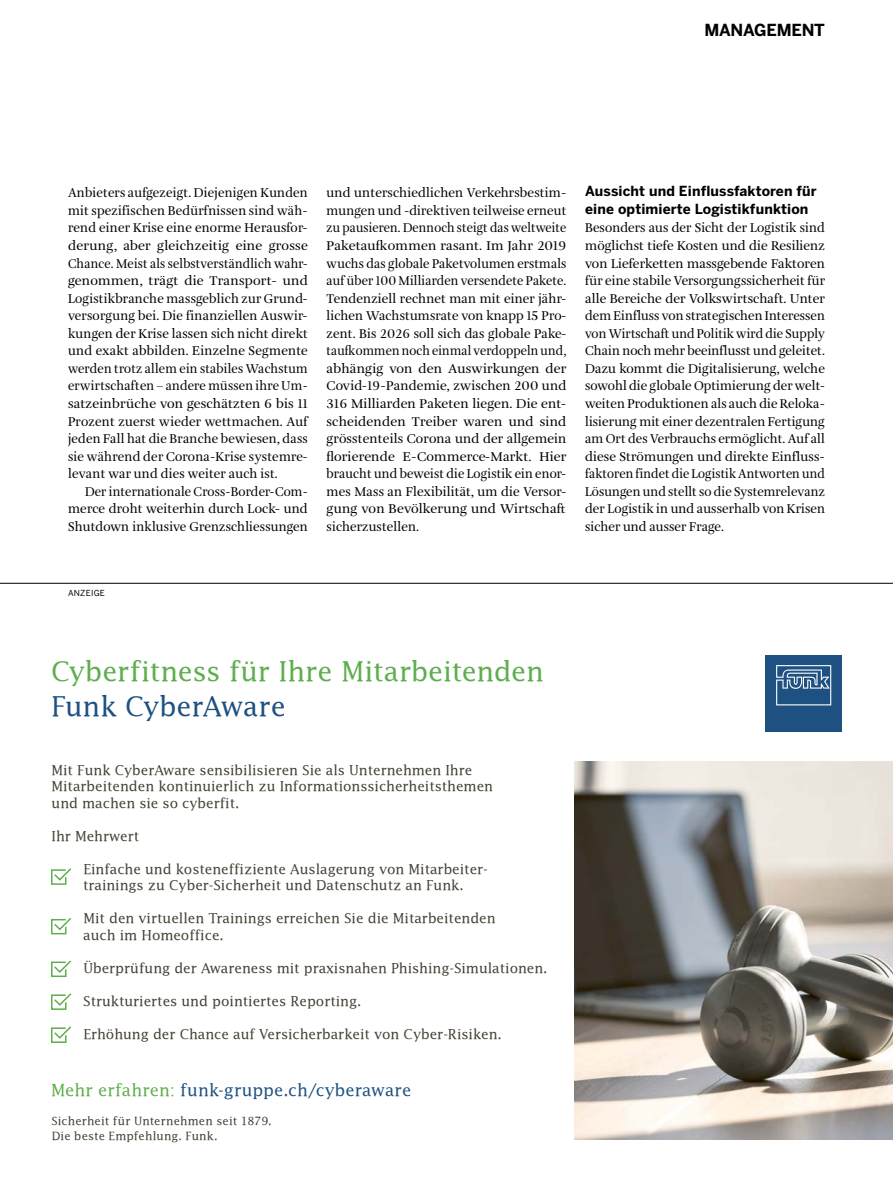
<style>
.page{position:relative;width:893px;height:1191px;background:#fff}
.page>*{position:absolute;margin:0;border:0;box-sizing:border-box;transform-origin:0 0}
.t1{font:27px "Lucida";letter-spacing:-.01em;color:#5eae4d}
.t2{font:27px "Lucida";letter-spacing:-.005em;color:#1e5182}
.t3{font:16.5px "Lucida";letter-spacing:.005em;color:#1e5182}
.t4{font:700 16.5px "Benton Sans";letter-spacing:-.015em;color:#000}
.t5{font:700 13.8px/17.5px "Benton Sans";letter-spacing:.01em;color:#000}
.t6{font:13.5px/16.5px "Lucida";letter-spacing:-.005em;color:#454034}
.t7{font:13.2px/17.5px "Amalia Pro";letter-spacing:.01em;color:#000;text-align:justify}
.t8{font:13.2px/17.5px "Amalia Pro";letter-spacing:.01em;color:#000;text-align:justify;scale:.96 1}
.t9{font:11.25px/15px "Lucida";letter-spacing:.01em;color:#454034}
.t10{font:8.25px "Benton Sans";letter-spacing:.03em;color:#000}
.s1{color:#5eae4d}
</style>
<div class="page">
<hr style="left:0;top:583px;width:893px;height:1px;background:#000">
<div style="left:765px;top:655px;width:77px;height:76px;background:#1e5182"></div>
<svg style="left:776px;top:665px;width:55px;height:40px"></svg>
<img style="left:574px;top:761px;width:319px;height:379px">
<svg style="left:51px;top:1026px;width:21px;height:17px"></svg>
<svg style="left:51px;top:993px;width:21px;height:17px"></svg>
<svg style="left:51px;top:960px;width:21px;height:17px"></svg>
<svg style="left:51px;top:918px;width:21px;height:17px"></svg>
<svg style="left:51px;top:868px;width:21px;height:17px"></svg>
<p class="t4" style="left:704px;top:21px;width:122px">MANAGEMENT</p>
<p class="t7" style="left:68px;top:185px;width:241px">Anbieters aufgezeigt. Diejenigen Kunden mit spezifischen Bedürfnissen sind wäh&shy;rend einer Krise eine enorme Herausfor&shy;derung, aber gleichzeitig eine grosse Chance. Meist als selbstverständlich wahr&shy;genommen, trägt die Transport- und Logistikbranche massgeblich zur Grund&shy;versorgung bei. Die finanziellen Auswir&shy;kungen der Krise lassen sich nicht direkt und exakt abbilden. Einzelne Segmente werden trotz allem ein stabiles Wachstum erwirtschaften – andere müssen ihre Um&shy;satzeinbrüche von geschätzten 6 bis 11<br>Prozent zuerst wieder wettmachen. Auf jeden Fall hat die Branche bewiesen, dass sie während der Corona-Krise systemre&shy;levant war und dies weiter auch ist.</p>
<p class="t8" style="left:68px;top:483px;width:251px;text-indent:17px">Der internationale Cross-Border-Com&shy;merce droht weiterhin durch Lock- und Shutdown inklusive Grenzschliessungen</p>
<p class="t7" style="left:327px;top:185px;width:241px">und unterschiedlichen Verkehrsbestim&shy;mungen und -direktiven teilweise erneut zu pausieren. Dennoch steigt das weltweite Paketaufkommen rasant. Im Jahr 2019 wuchs das globale Paketvolumen erstmals auf über 100 Milliarden versendete Pakete.<br>Tendenziell rechnet man mit einer jähr&shy;lichen Wachstumsrate von knapp 15 Pro&shy;zent. Bis 2026 soll sich das globale Pake&shy;taufkommen noch einmal verdoppeln und, abhängig von den Auswirkungen der Covid-19-Pandemie, zwischen 200 und 316 Milliarden Paketen liegen. Die ent&shy;scheidenden Treiber waren und sind grösstenteils Corona und der allgemein florierende E-Commerce-Markt. Hier braucht und beweist die Logistik ein enor&shy;mes Mass an Flexibilität, um die Versor&shy;gung von Bevölkerung und Wirtschaft sicherzustellen.</p>
<p class="t5" style="left:585px;top:183px;width:233px">Aussicht und Einflussfaktoren für eine optimierte Logistikfunktion</p>
<p class="t7" style="left:585px;top:220px;width:241px">Besonders aus der Sicht der Logistik sind möglichst tiefe Kosten und die Resilienz von Lieferketten massgebende Faktoren für eine stabile Versorgungssicherheit für alle Bereiche der Volkswirtschaft. Unter dem Einfluss von strategischen Interessen von Wirtschaft und Politik wird die Supply Chain noch mehr beeinflusst und geleitet.<br>Dazu kommt die Digitalisierung, welche sowohl die globale Optimierung der welt&shy;weiten Produktionen als auch die Reloka&shy;lisierung mit einer dezentralen Fertigung am Ort des Verbrauchs ermöglicht. Auf all diese Strömungen und direkte Einfluss&shy;faktoren findet die Logistik Antworten und Lösungen und stellt so die Systemrelevanz der Logistik in und ausserhalb von Krisen sicher und ausser Frage.</p>
<p class="t10" style="left:68px;top:588px;width:38px">ANZEIGE</p>
<h1 class="t1" style="left:51px;top:655px;width:494px">Cyberfitness für Ihre Mitarbeitenden</h1>
<h1 class="t2" style="left:51px;top:689px;width:236px">Funk CyberAware</h1>
<p class="t6" style="left:52px;top:761px;width:443px">Mit Funk CyberAware sensibilisieren Sie als Unternehmen Ihre<br>Mitarbeitenden kontinuierlich zu Informationssicherheitsthemen und machen sie so cyberfit.</p>
<p class="t6" style="left:52px;top:827px;width:89px">Ihr Mehrwert</p>
<p class="t6" style="left:83px;top:860px;width:406px">Einfache und kosteneffiziente Auslagerung von Mitarbeiter&shy;trainings zu Cyber-Sicherheit und Datenschutz an Funk.</p>
<p class="t6" style="left:83px;top:909px;width:414px">Mit den virtuellen Trainings erreichen Sie die Mitarbeitenden auch im Homeoffice.</p>
<p class="t6" style="left:83px;top:959px;width:466px">Überprüfung der Awareness mit praxisnahen Phishing-Simulationen.</p>
<p class="t6" style="left:83px;top:992px;width:280px">Strukturiertes und pointiertes Reporting.</p>
<p class="t6" style="left:83px;top:1025px;width:420px">Erhöhung der Chance auf Versicherbarkeit von Cyber-Risiken.</p>
<p class="t3" style="left:51px;top:1080px;width:362px"><span class="s1">Mehr erfahren:</span> funk-gruppe.ch/cyberaware</p>
<p class="t9" style="left:51px;top:1113px;width:222px">Sicherheit für Unternehmen seit 1879.<br>Die beste Empfehlung. Funk.</p>
</div>
